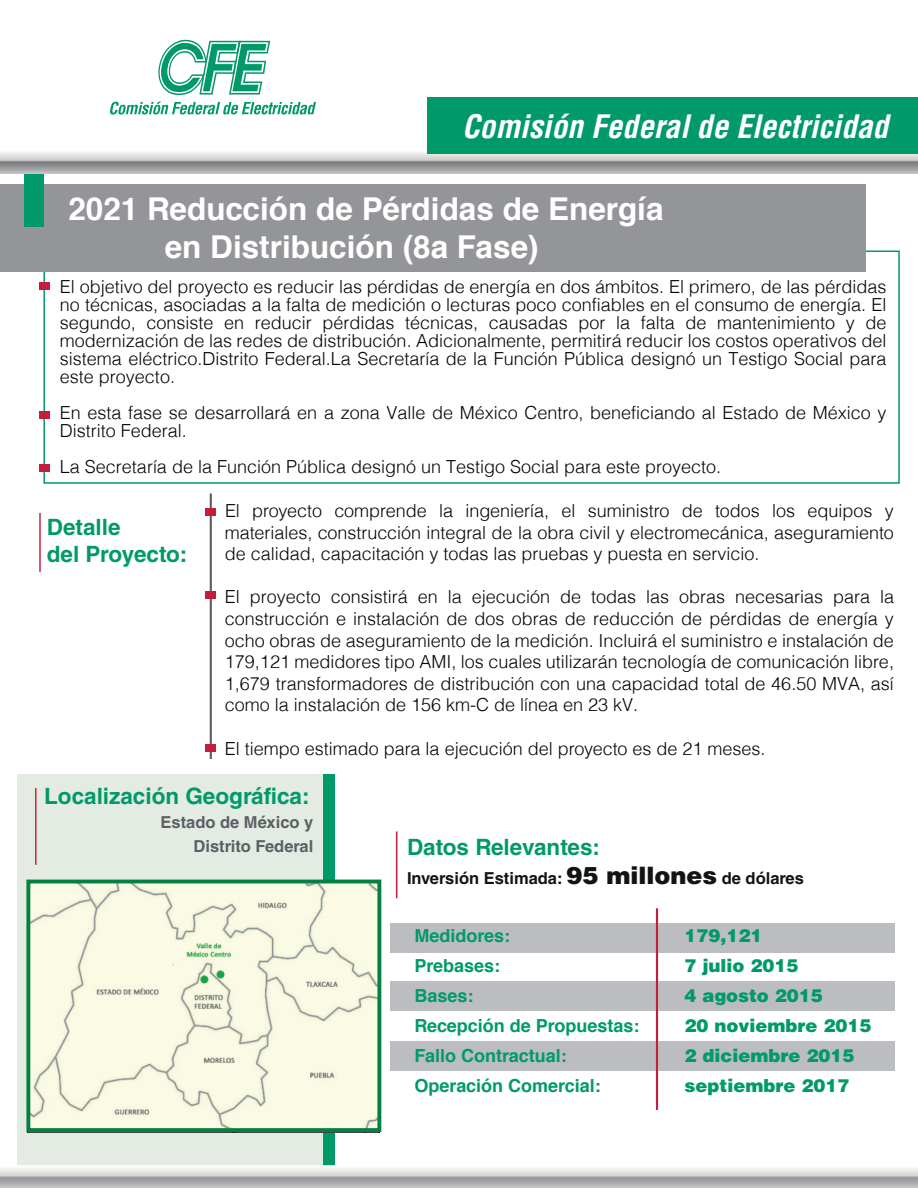
<style>
.page{position:relative;width:918px;height:1188px;background:#fff}
.page>*{position:absolute;margin:0;border:0;box-sizing:border-box;transform-origin:0 0}
.t1{font:700 31.5px/37.8px "Helvetica";color:#fff}
.t2{font:italic 700 condensed 31.5px "Helvetica LT Std";color:#fff}
.t3{font:700 22.5px/27px "Helvetica LT Std";color:#009a6a}
.t4{font:300 18px/21.6px "Helvetica";color:#040503;text-align:justify}
.t5{font:700 18px "Helvetica";color:#009a6a}
.t6{font:900 18px "Helvetica LT Std";color:#009a6a}
.t7{font:700 16.5px "Helvetica LT Std";color:#111416}
.t8{font:700 16.5px/24px "Helvetica LT Std";color:#5c6065;text-align:right}
.s1{font-weight:900;font-size:24px}
</style>
<div class="page">
<div style="left:18px;top:774px;width:317px;height:392px;background:#e3ebe2"></div>
<div style="left:323px;top:774px;width:12px;height:392px;background:#009a6a"></div>
<img style="left:27px;top:885px;width:352px;height:248px">
<div style="left:0;top:184px;width:866px;height:88px;background:#939598"></div>
<div style="left:24px;top:173px;width:20px;height:54px;background:#009a6a"></div>
<div style="left:390px;top:923px;width:505px;height:29px;background:#bcbdc0"></div>
<div style="left:390px;top:981px;width:505px;height:29px;background:#bcbdc0"></div>
<div style="left:390px;top:1042px;width:505px;height:29px;background:#bcbdc0"></div>
<svg style="left:0;top:150px;width:918px;height:23px;background:#b6b5b7"></svg>
<svg style="left:0;top:1168px;width:918px;height:20px;background:#c3c2c3"></svg>
<hr style="left:39px;top:513px;width:2px;height:59px;background:#c41e3c">
<hr style="left:35px;top:788px;width:2px;height:77px;background:#c41e3c">
<hr style="left:396px;top:831px;width:1px;height:67px;background:#c41e3c">
<hr style="left:656px;top:908px;width:2px;height:202px;background:#c41e3c">
<hr style="left:210px;top:493px;width:2px;height:266px;background:#5c6065">
<div style="left:205px;top:591px;width:11px;height:8px;background:#c41e3c"></div>
<div style="left:205px;top:744px;width:11px;height:7px;background:#c41e3c"></div>
<div style="left:205px;top:508px;width:11px;height:7px;background:#c41e3c"></div>
<div style="left:39px;top:283px;width:11px;height:7px;background:#c41e3c"></div>
<div style="left:39px;top:464px;width:11px;height:8px;background:#c41e3c"></div>
<div style="left:39px;top:411px;width:11px;height:8px;background:#c41e3c"></div>
<div style="left:26px;top:880px;width:355px;height:252px;border:4px solid #058042"></div>
<div style="left:428px;top:97px;width:490px;height:57px;background:#009a6a"></div>
<svg style="left:158px;top:39px;width:112px;height:56px"></svg>
<svg style="left:110px;top:102px;width:206px;height:13px"></svg>
<h1 class="t2" style="left:462px;top:107px;width:428px">Comisión Federal de Electricidad</h1>
<h1 class="t1" style="left:165px;top:191px;width:500px;text-indent:-96px">2021 Reducción de Pérdidas de Energía en Distribución (8a Fase)</h1>
<p class="t4" style="left:60px;top:277px;width:828px;line-height:18px">El objetivo del proyecto es reducir las pérdidas de energía en dos ámbitos. El primero, de las pérdidas no técnicas, asociadas a la falta de medición o lecturas poco confiables en el consumo de energía. El segundo, consiste en reducir pérdidas técnicas, causadas por la falta de mantenimiento y de modernización de las redes de distribución. Adicionalmente, permitirá reducir los costos operativos del sistema eléctrico.Distrito Federal.La Secretaría de la Función Pública designó un Testigo Social para este proyecto.</p>
<p class="t4" style="left:60px;top:403px;width:828px;line-height:18px">En esta fase se desarrollará en a zona Valle de México Centro, beneficiando al Estado de México y<br>Distrito Federal.</p>
<p class="t4" style="left:60px;top:455px;width:663px">La Secretaría de la Función Pública designó un Testigo Social para este proyecto.</p>
<p class="t3" style="left:47px;top:513px;width:142px">Detalle<br>del Proyecto:</p>
<p class="t4" style="left:225px;top:499px;width:671px">El proyecto comprende la ingeniería, el suministro de todos los equipos y materiales, construcción integral de la obra civil y electromecánica, aseguramiento de calidad, capacitación y todas las pruebas y puesta en servicio.</p>
<p class="t4" style="left:225px;top:585px;width:671px">El proyecto consistirá en la ejecución de todas las obras necesarias para la construcción e instalación de dos obras de reducción de pérdidas de energía y ocho obras de aseguramiento de la medición. Incluirá el suministro e instalación de 179,121 medidores tipo AMI, los cuales utilizarán tecnología de comunicación libre, 1,679 transformadores de distribución con una capacidad total de 46.50 MVA, así como la instalación de 156 km-C de línea en 23 kV.</p>
<p class="t4" style="left:225px;top:736px;width:542px">El tiempo estimado para la ejecución del proyecto es de 21 meses.</p>
<p class="t3" style="left:44px;top:782px;width:267px">Localización Geográfica:</p>
<p class="t8" style="left:161px;top:810px;width:154px">Estado de México y<br>Distrito Federal</p>
<p class="t3" style="left:407px;top:834px;width:195px">Datos Relevantes:</p>
<p class="t7" style="left:407px;top:868px;width:398px">Inversión Estimada: <span class="s1">95 millones</span> de dólares</p>
<p class="t5" style="left:414px;top:922px;width:97px">Medidores:</p>
<p class="t6" style="left:684px;top:924px;width:80px">179,121</p>
<p class="t5" style="left:414px;top:952px;width:87px">Prebases:</p>
<p class="t6" style="left:684px;top:954px;width:116px">7 julio 2015</p>
<p class="t5" style="left:414px;top:982px;width:61px">Bases:</p>
<p class="t6" style="left:684px;top:984px;width:140px">4 agosto 2015</p>
<p class="t5" style="left:414px;top:1012px;width:227px">Recepción de Propuestas:</p>
<p class="t6" style="left:684px;top:1014px;width:189px">20 noviembre 2015</p>
<p class="t5" style="left:414px;top:1042px;width:154px">Fallo Contractual:</p>
<p class="t6" style="left:684px;top:1044px;width:172px">2 diciembre 2015</p>
<p class="t5" style="left:414px;top:1072px;width:188px">Operación Comercial:</p>
<p class="t6" style="left:684px;top:1074px;width:167px">septiembre 2017</p>
</div>
